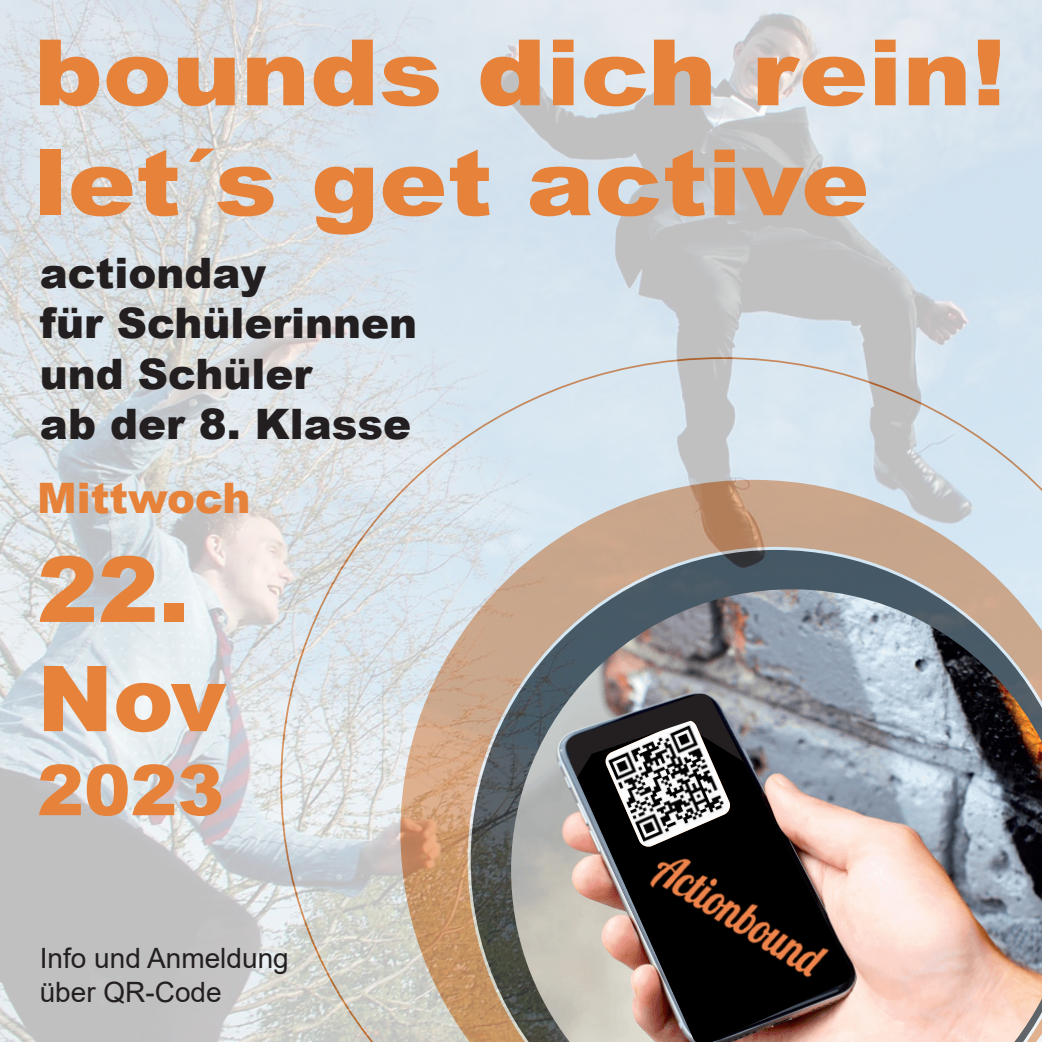
<style>
.page{position:relative;width:1042px;height:1042px;background:#fff}
.page>*{position:absolute;margin:0;border:0;box-sizing:border-box;transform-origin:0 0}
.t1{font:900 91.7px/109.9px "Arial";color:#e6823a;scale:1.13 1}
.t2{font:900 91px/109.2px "Arial";color:#e6823a}
.t3{font:900 70px "Arial";color:#e6823a}
.t4{font:900 42px/50.4px "Arial";color:#231f20}
.t5{font:900 42px "Arial";color:#e6823a}
.t6{font:28px/33.6px "Arial";color:#231f20}
</style>
<div class="page">
<img style="left:0;top:0;width:1042px;height:1042px">
<img style="left:511px;top:589px;width:531px;height:453px">
<svg style="left:568px;top:692px;width:285px;height:350px;background:#abaaaa"></svg>
<img style="left:577px;top:710px;width:276px;height:332px">
<svg style="left:565px;top:693px;width:166px;height:155px;background:#666565"></svg>
<h1 class="t1" style="left:34px;top:15px;width:862px">bounds dich rein! let´s get active</h1>
<p class="t4" style="left:40px;top:246px;width:379px">actionday<br>für Schülerinnen und Schüler<br>ab der 8. Klasse</p>
<p class="t5" style="left:37px;top:467px;width:215px">Mittwoch</p>
<h2 class="t2" style="left:37px;top:532px;width:191px">22.<br>Nov</h2>
<h3 class="t3" style="left:37px;top:739px;width:188px">2023</h3>
<p class="t6" style="left:40px;top:941px;width:251px">Info und Anmeldung über QR-Code</p>
</div>
